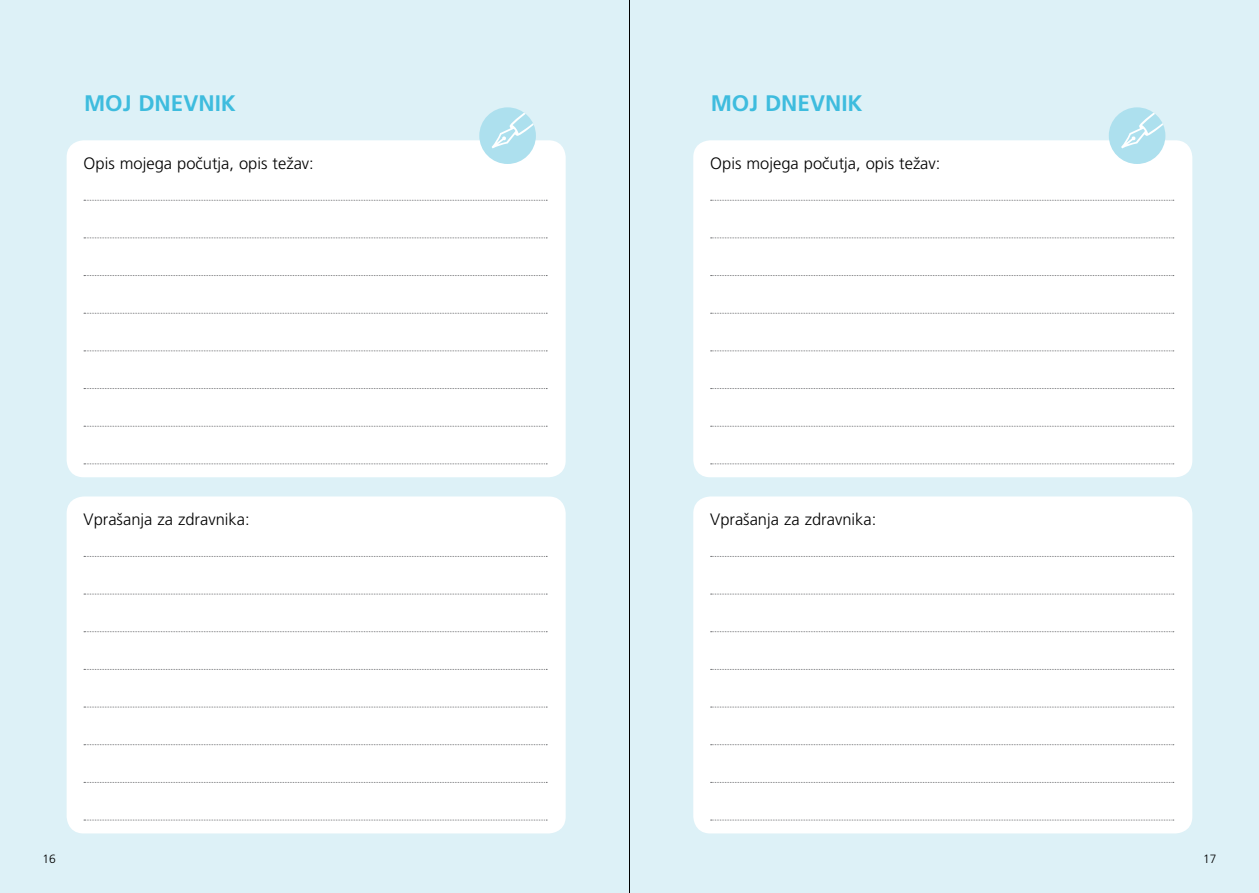
<style>
.page{position:relative;width:1259px;height:893px;background:#fff}
.page>*{position:absolute;margin:0;border:0;box-sizing:border-box;transform-origin:0 0}
.t1{font:700 22.5px "Frutiger CE";color:#3ebcde}
.t2{font:300 16.5px "Frutiger CE";color:#000}
.t3{font:300 12px "Frutiger CE";color:#000}
</style>
<div class="page">
<div style="left:629px;top:0;width:630px;height:893px;background:#ddf1f7"></div>
<div style="left:0;top:0;width:629px;height:893px;background:#ddf1f7"></div>
<div style="left:67px;top:140px;width:499px;height:337px;background:#fff;border-radius:17px"></div>
<div style="left:693px;top:140px;width:499px;height:337px;background:#fff;border-radius:17px"></div>
<div style="left:67px;top:496px;width:499px;height:337px;background:#fff;border-radius:17px"></div>
<div style="left:693px;top:496px;width:499px;height:337px;background:#fff;border-radius:17px"></div>
<svg style="left:84px;top:200px;width:463px;height:1px"></svg>
<svg style="left:84px;top:238px;width:463px;height:1px"></svg>
<svg style="left:84px;top:275px;width:463px;height:1px"></svg>
<svg style="left:84px;top:313px;width:463px;height:1px"></svg>
<svg style="left:84px;top:350px;width:463px;height:1px"></svg>
<svg style="left:84px;top:388px;width:463px;height:1px"></svg>
<svg style="left:84px;top:426px;width:463px;height:1px"></svg>
<svg style="left:84px;top:463px;width:463px;height:1px"></svg>
<svg style="left:710px;top:200px;width:463px;height:1px"></svg>
<svg style="left:710px;top:238px;width:463px;height:1px"></svg>
<svg style="left:710px;top:275px;width:463px;height:1px"></svg>
<svg style="left:710px;top:313px;width:463px;height:1px"></svg>
<svg style="left:710px;top:350px;width:463px;height:1px"></svg>
<svg style="left:710px;top:388px;width:463px;height:1px"></svg>
<svg style="left:710px;top:426px;width:463px;height:1px"></svg>
<svg style="left:710px;top:463px;width:463px;height:1px"></svg>
<svg style="left:84px;top:556px;width:463px;height:1px"></svg>
<svg style="left:84px;top:594px;width:463px;height:1px"></svg>
<svg style="left:84px;top:631px;width:463px;height:1px"></svg>
<svg style="left:84px;top:669px;width:463px;height:1px"></svg>
<svg style="left:84px;top:707px;width:463px;height:1px"></svg>
<svg style="left:84px;top:744px;width:463px;height:1px"></svg>
<svg style="left:84px;top:782px;width:463px;height:1px"></svg>
<svg style="left:84px;top:820px;width:463px;height:1px"></svg>
<svg style="left:710px;top:556px;width:463px;height:1px"></svg>
<svg style="left:710px;top:594px;width:463px;height:1px"></svg>
<svg style="left:710px;top:631px;width:463px;height:1px"></svg>
<svg style="left:710px;top:669px;width:463px;height:1px"></svg>
<svg style="left:710px;top:707px;width:463px;height:1px"></svg>
<svg style="left:710px;top:744px;width:463px;height:1px"></svg>
<svg style="left:710px;top:782px;width:463px;height:1px"></svg>
<svg style="left:710px;top:820px;width:463px;height:1px"></svg>
<div style="left:479px;top:107px;width:57px;height:57px;background:#ade0ee;border-radius:50%"></div>
<svg style="left:491px;top:107px;width:45px;height:41px"></svg>
<div style="left:1108px;top:107px;width:57px;height:57px;background:#ade0ee;border-radius:50%"></div>
<svg style="left:1121px;top:107px;width:44px;height:41px"></svg>
<hr style="left:629px;top:0;width:1px;height:893px;background:#000">
<h1 class="t1" style="left:84px;top:89px;width:153px">MOJ DNEVNIK</h1>
<h1 class="t1" style="left:710px;top:89px;width:153px">MOJ DNEVNIK</h1>
<p class="t2" style="left:84px;top:154px;width:232px">Opis mojega počutja, opis težav:</p>
<p class="t2" style="left:710px;top:154px;width:232px">Opis mojega počutja, opis težav:</p>
<p class="t2" style="left:84px;top:510px;width:167px">Vprašanja za zdravnika:</p>
<p class="t2" style="left:710px;top:510px;width:167px">Vprašanja za zdravnika:</p>
<p class="t3" style="left:43px;top:851px;width:15px">16</p>
<p class="t3" style="left:1203px;top:851px;width:15px">17</p>
</div>
